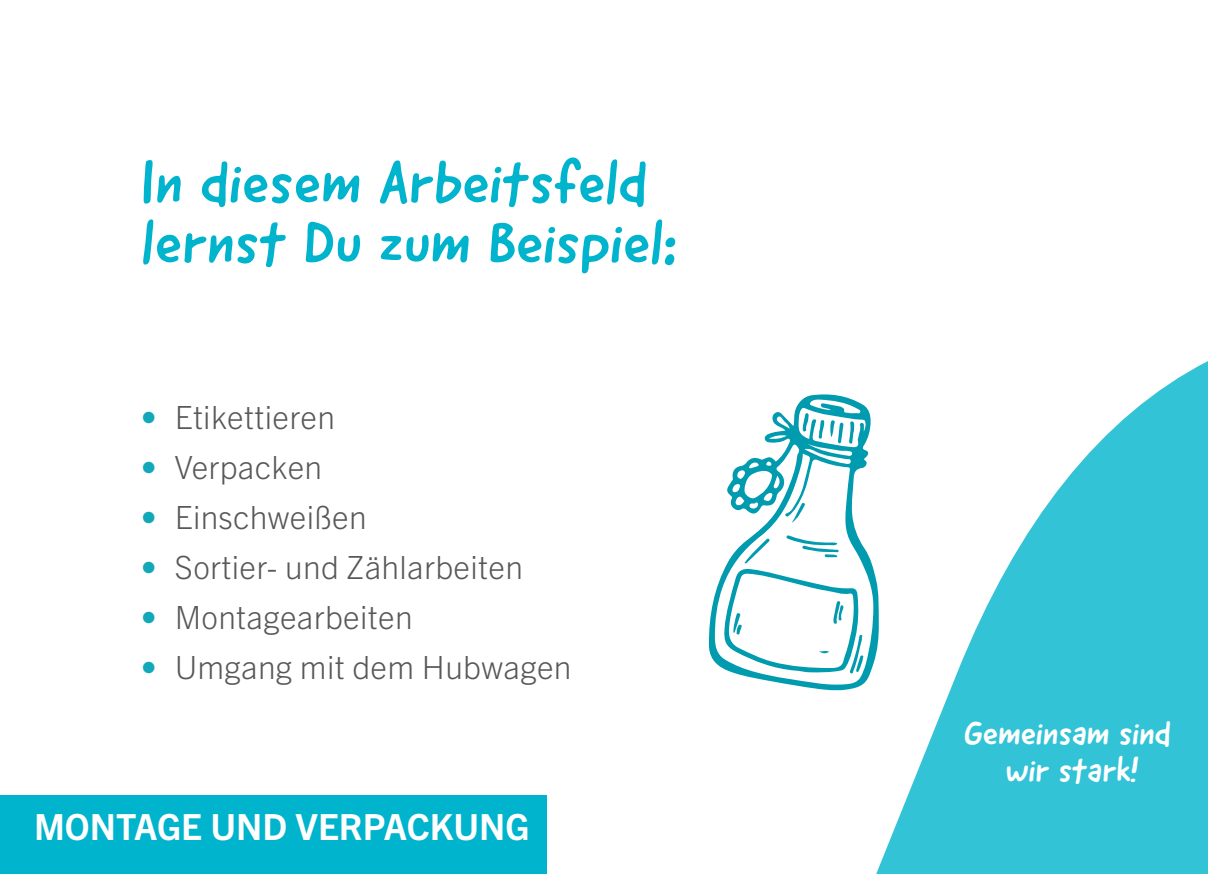
<style>
.page{position:relative;width:1208px;height:874px;background:#fff}
.page>*{position:absolute;margin:0;border:0;box-sizing:border-box;transform-origin:0 0}
.t1{font:60px/60px "Good Dog New";letter-spacing:.01em;color:#00b4cd}
.t2{font:700 36px "Trade Gothic Next LT Pro";color:#fff}
.t3{font:34px/37.6px "Good Dog New";color:#fff;text-align:center}
.t4{font:300 32px "Trade Gothic Next LT Pro";letter-spacing:.01em;color:#57585a}
.s1{font-weight:400;color:#12a8ba}
</style>
<div class="page">
<div style="left:0;top:794px;width:546px;height:79px;background:#00b4cd"></div>
<svg style="left:876px;top:361px;width:332px;height:512px;fill:#33c3d7"></svg>
<svg style="left:709px;top:392px;width:170px;height:299px"></svg>
<svg style="left:791px;top:502px;width:14px;height:20px"></svg>
<svg style="left:849px;top:421px;width:5px;height:22px"></svg>
<svg style="left:802px;top:413px;width:6px;height:18px"></svg>
<svg style="left:818px;top:420px;width:6px;height:18px"></svg>
<svg style="left:830px;top:420px;width:13px;height:23px"></svg>
<svg style="left:723px;top:534px;width:141px;height:139px"></svg>
<p class="t1" style="left:142px;top:153px;width:537px">In diesem Arbeitsfeld lernst Du zum Beispiel:</p>
<p class="t4" style="left:141px;top:395px;width:196px"><span class="s1">•</span> Etikettieren</p>
<p class="t4" style="left:141px;top:445px;width:183px"><span class="s1">•</span> Verpacken</p>
<p class="t4" style="left:141px;top:495px;width:227px"><span class="s1">•</span> Einschweißen</p>
<p class="t4" style="left:141px;top:545px;width:384px"><span class="s1">•</span> Sortier- und Zählarbeiten</p>
<p class="t4" style="left:141px;top:595px;width:273px"><span class="s1">•</span> Montagearbeiten</p>
<p class="t4" style="left:141px;top:645px;width:432px"><span class="s1">•</span> Umgang mit dem Hubwagen</p>
<p class="t2" style="left:34px;top:801px;width:497px">MONTAGE UND VERPACKUNG</p>
<p class="t3" style="left:964px;top:713px;width:208px">Gemeinsam sind wir stark!</p>
</div>
